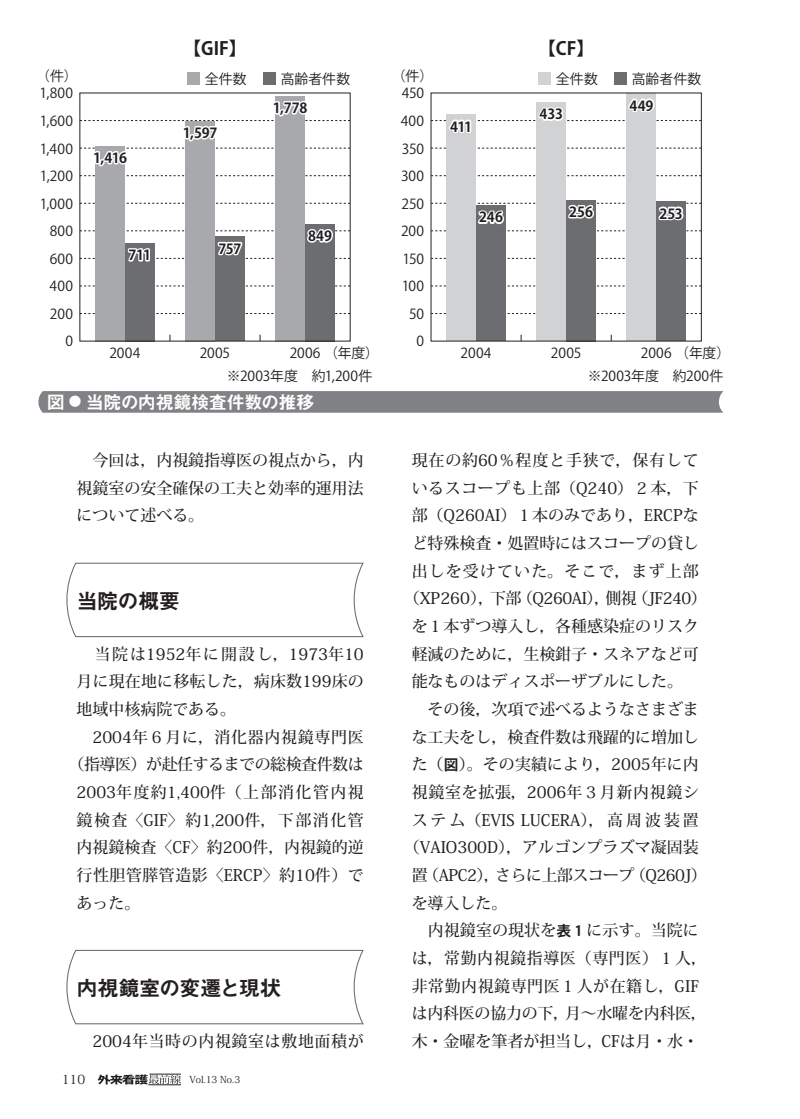
<style>
.page{position:relative;width:800px;height:1119px;background:#fff}
.page>*{position:absolute;margin:0;border:0;box-sizing:border-box;transform-origin:0 0}
.t1{font:21.3px "Midashi Go Pro MB31";letter-spacing:-.03em;color:#231f20}
.t2{font:18px "Midashi Go Pro MB31 90 msp RKSJ H";letter-spacing:-.03em;color:#fff}
.t3{font:18px "Koz Go Std Bold 90 msp RKSJ H";color:#231f20}
.t4{font:500 15.9px/27.6px "Koz Min Std";color:#231f20;text-align:justify}
.t5{font:500 15.9px "Koz Min Std";letter-spacing:.045em;color:#231f20}
.t6{font:500 15.9px "Koz Min Std";letter-spacing:-.03em;color:#231f20}
.t7{font:500 15.9px "Koz Min Std";letter-spacing:.04em;color:#231f20}
.t8{font:500 15.9px "Koz Min Std";letter-spacing:.035em;color:#231f20}
.t9{font:500 15.9px "Koz Min Std";letter-spacing:-.035em;color:#231f20}
.t10{font:500 15.9px "Koz Min Std";letter-spacing:.05em;color:#231f20}
.t11{font:500 15.9px "Koz Min Std";letter-spacing:.03em;color:#231f20}
.t12{font:500 15.9px "Koz Min Std";letter-spacing:.055em;color:#231f20}
.t13{font:500 15.9px "Koz Min Std";letter-spacing:.07em;color:#231f20}
.t14{font:13.8px/27.6px "Koz Go Std Regular 90 msp RKSJ H";letter-spacing:.01em;color:#231f20;text-align:right}
.t15{font:13.8px "Koz Go Std Bold 90 msp RKSJ H";letter-spacing:-.01em;color:#231f20}
.t16{font:12.75px "Koz Min Std";color:#231f20}
.t17{font:9.6px "Koz Min Std";color:#231f20}
.s1{font-size:12.6px}
.s2{font-family:"DFHS Gothic Std W7";font-weight:400;font-size:14.85px}
</style>
<div class="page">
<svg style="left:66px;top:949px;width:298px;height:76px"></svg>
<svg style="left:66px;top:562px;width:298px;height:76px"></svg>
<div style="left:38px;top:391px;width:685px;height:21px;background:#808285"></div>
<svg style="left:79px;top:92px;width:622px;height:250px"></svg>
<div style="left:187px;top:72px;width:12px;height:13px;background:#a8a9ad"></div>
<div style="left:263px;top:72px;width:12px;height:13px;background:#6c6d70"></div>
<div style="left:537px;top:72px;width:13px;height:13px;background:#d1d2d4"></div>
<div style="left:613px;top:72px;width:13px;height:13px;background:#6c6d70"></div>
<svg style="left:98px;top:1074px;width:83px;height:10px"></svg>
<hr style="left:149px;top:1073px;width:32px;height:1px;background:#231f20">
<hr style="left:148px;top:1084px;width:33px;height:1px;background:#231f20">
<p class="t14" style="left:36px;top:62px;width:43px">（件）</p>
<p class="t14" style="left:40px;top:80px;width:35px">1,800<br>1,600<br>1,400<br>1,200<br>1,000<br>800<br>600<br>400<br>200<br>0</p>
<p class="t3" style="left:183px;top:36px;width:65px">【GIF】</p>
<p class="t3" style="left:537px;top:36px;width:58px">【CF】</p>
<p class="t14" style="left:391px;top:62px;width:43px">（件）</p>
<p class="t14" style="left:205px;top:65px;width:43px">全件数</p>
<p class="t14" style="left:281px;top:65px;width:71px">高齢者件数</p>
<p class="t14" style="left:555px;top:65px;width:43px">全件数</p>
<p class="t14" style="left:631px;top:65px;width:71px">高齢者件数</p>
<p class="t15" style="left:93px;top:149px;width:35px">1,416</p>
<p class="t15" style="left:128px;top:246px;width:24px">711</p>
<p class="t15" style="left:183px;top:124px;width:36px">1,597</p>
<p class="t15" style="left:273px;top:99px;width:36px">1,778</p>
<p class="t15" style="left:218px;top:240px;width:25px">757</p>
<p class="t15" style="left:308px;top:227px;width:25px">849</p>
<p class="t14" style="left:109px;top:340px;width:32px">2004</p>
<p class="t14" style="left:200px;top:340px;width:32px">2005</p>
<p class="t14" style="left:227px;top:342px;width:154px;line-height:22.6px;text-align:left;text-indent:63px">2006 （年度）※2003年度　約1,200件</p>
<p class="t14" style="left:400px;top:80px;width:25px">450<br>400<br>350<br>300<br>250<br>200<br>150<br>100<br>50<br>0</p>
<p class="t15" style="left:450px;top:117px;width:24px">411</p>
<p class="t15" style="left:479px;top:208px;width:25px">246</p>
<p class="t15" style="left:539px;top:105px;width:25px">433</p>
<p class="t15" style="left:569px;top:203px;width:25px">256</p>
<p class="t15" style="left:629px;top:97px;width:25px">449</p>
<p class="t15" style="left:659px;top:205px;width:25px">253</p>
<p class="t14" style="left:460px;top:340px;width:32px">2004</p>
<p class="t14" style="left:551px;top:340px;width:32px">2005</p>
<p class="t14" style="left:587px;top:342px;width:144px;line-height:22.6px;text-align:left;text-indent:53px">2006 （年度）※2003年度　約200件</p>
<p class="t2" style="left:47px;top:387px;width:269px">図 <span class="s1">●</span> 当院の内視鏡検査件数の推移</p>
<p class="t4" style="left:77px;top:446px;width:289px">　今回は，内視鏡指導医の視点から，内視鏡室の安全確保の工夫と効率的運用法について述べる。</p>
<h1 class="t1" style="left:77px;top:583px;width:105px">当院の概要</h1>
<p class="t4" style="left:77px;top:640px;width:289px">　当院は1952年に開設し，1973年10</p>
<p class="t4" style="left:77px;top:667px;width:289px">月に現在地に移転した，病床数199床の</p>
<p class="t4" style="left:77px;top:695px;width:161px">地域中核病院である。</p>
<p class="t5" style="left:77px;top:726px;width:289px">　2004年６月に，消化器内視鏡専門医</p>
<p class="t6" style="left:69px;top:754px;width:296px">（指導医）が赴任するまでの総検査件数は</p>
<p class="t5" style="left:77px;top:782px;width:289px">2003年度約1,400件（上部消化管内視</p>
<p class="t10" style="left:77px;top:809px;width:289px">鏡検査〈GIF〉約1,200件，下部消化管</p>
<p class="t4" style="left:77px;top:833px;width:289px">内視鏡検査〈CF〉約200件，内視鏡的逆</p>
<p class="t11" style="left:77px;top:865px;width:289px">行性胆管膵管造影〈ERCP〉約10件）で</p>
<p class="t4" style="left:77px;top:888px;width:65px">あった。</p>
<h1 class="t1" style="left:77px;top:970px;width:206px">内視鏡室の変遷と現状</h1>
<p class="t7" style="left:77px;top:1030px;width:288px">　2004年当時の内視鏡室は敷地面積が</p>
<p class="t16" style="left:62px;top:1071px;width:25px">110</p>
<p class="t17" style="left:189px;top:1073px;width:52px">Vol.13 No.3</p>
<p class="t12" style="left:411px;top:450px;width:288px">現在の約60％程度と手狭で，保有して</p>
<p class="t7" style="left:411px;top:478px;width:288px">いるスコープも上部（Q240）２本，下</p>
<p class="t4" style="left:411px;top:502px;width:289px">部（Q260AI）１本のみであり，ERCPな</p>
<p class="t4" style="left:411px;top:529px;width:289px">ど特殊検査・処置時にはスコープの貸し</p>
<p class="t13" style="left:411px;top:561px;width:288px">出しを受けていた。そこで，まず上部</p>
<p class="t6" style="left:403px;top:588px;width:304px">（XP260），下部（Q260AI），側視（JF240）</p>
<p class="t4" style="left:411px;top:612px;width:289px">を１本ずつ導入し，各種感染症のリスク</p>
<p class="t4" style="left:411px;top:640px;width:289px">軽減のために，生検鉗子・スネアなど可</p>
<p class="t4" style="left:411px;top:667px;width:273px">能なものはディスポーザブルにした。</p>
<p class="t4" style="left:411px;top:695px;width:289px">　その後，次項で述べるようなさまざま</p>
<p class="t4" style="left:411px;top:723px;width:289px">な工夫をし，検査件数は飛躍的に増加し</p>
<p class="t4" style="left:411px;top:750px;width:288px">た（<span class="s2">図</span>）。その実績により，2005年に内</p>
<p class="t5" style="left:411px;top:782px;width:289px">視鏡室を拡張，2006年３月新内視鏡シ</p>
<p class="t4" style="left:411px;top:806px;width:288px">ステム（EVIS LUCERA），高周波装置</p>
<p class="t4" style="left:403px;top:833px;width:296px">（VAIO300D），アルゴンプラズマ凝固装</p>
<p class="t9" style="left:411px;top:865px;width:296px">置（APC2），さらに上部スコープ（Q260J）</p>
<p class="t4" style="left:411px;top:888px;width:97px">を導入した。</p>
<p class="t4" style="left:411px;top:916px;width:288px">　内視鏡室の現状を<span class="s2">表１</span>に示す。当院に</p>
<p class="t8" style="left:411px;top:947px;width:297px">は，常勤内視鏡指導医（専門医）１人，</p>
<p class="t8" style="left:411px;top:975px;width:289px">非常勤内視鏡専門医１人が在籍し，GIF</p>
<p class="t4" style="left:411px;top:999px;width:296px">は内科医の協力の下，月～水曜を内科医，</p>
<p class="t4" style="left:411px;top:1027px;width:289px">木・金曜を筆者が担当し，CFは月・水・</p>
</div>
